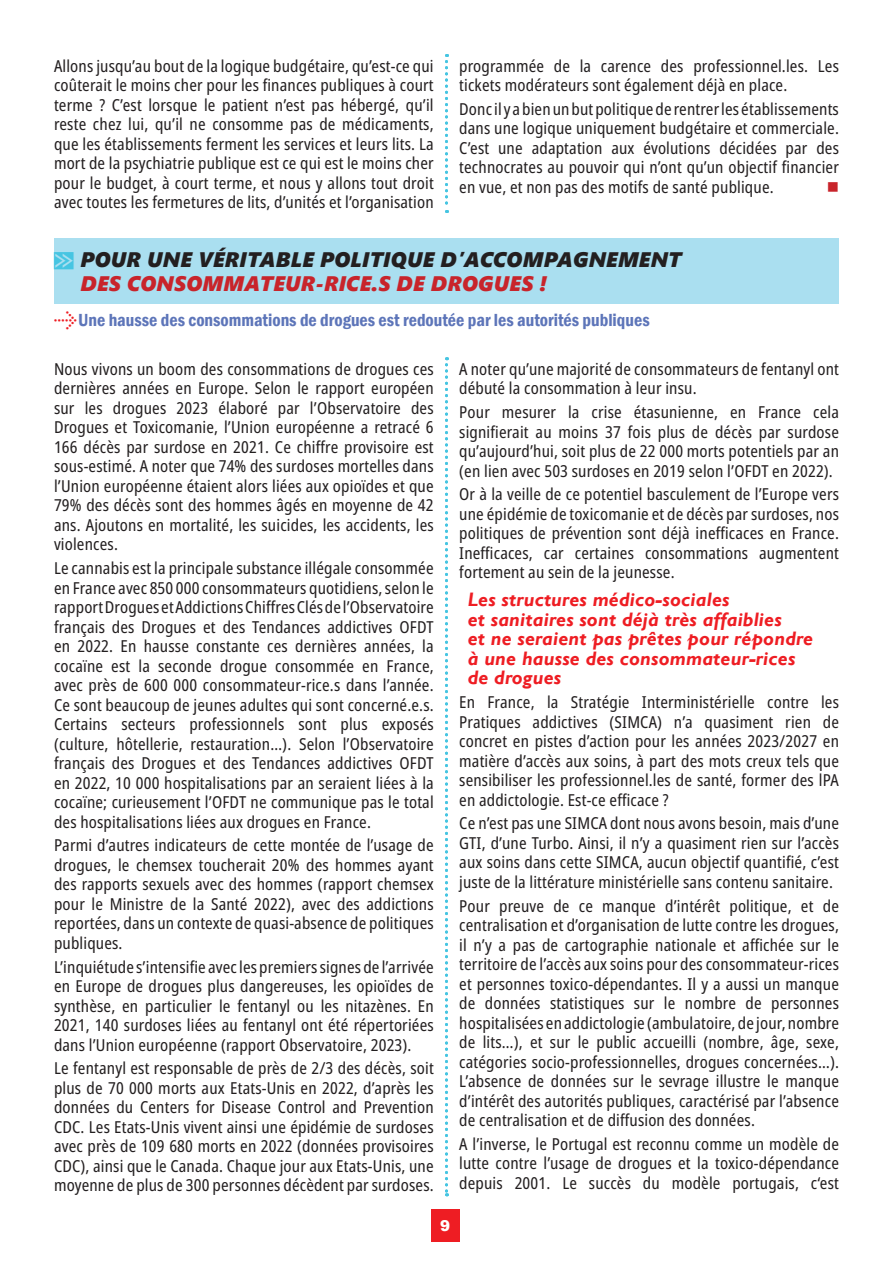
<style>
.page{position:relative;width:893px;height:1263px;background:#fff}
.page>*{position:absolute;margin:0;border:0;box-sizing:border-box;transform-origin:0 0}
.titre{font:italic 21px/24px "Segoe UI Black";letter-spacing:.01em;color:#231f20}
.inter_rouge{font:italic 700 19.5px/19.5px "Gill Sans";letter-spacing:.01em;color:#ee1d23}
.chapo_justif{font:600 condensed 18px "Franklin Gothic";color:#5d75b9}
.txt_courant{font:condensed 16.5px/19.5px "Noto Sans";letter-spacing:.01em;color:#231f20;text-align:justify}
.txt_courant-2{font:16.5px "Wingdings";color:#c8242b}
.txt_courant_3_col{font:900 15px "Arial";color:#fff}
.s1{font-family:"Pointers";font-style:normal;color:#46c5e2}
.s2{color:#c8242b}
.s3{font-family:"Arrowstfb";font-weight:400;font-stretch:normal;color:#ee1d23}
</style>
<div class="page">
<svg style="left:445px;top:54px;width:3px;height:159px"></svg>
<div style="left:54px;top:238px;width:785px;height:65px;background:#aadff0"></div>
<div style="left:431px;top:1209px;width:28px;height:33px;background:#ee1d23"></div>
<svg style="left:445px;top:357px;width:3px;height:839px"></svg>
<p class="txt_courant" style="left:54px;top:56px;width:381px">Allons jusqu’au bout de la logique budgétaire, qu’est-ce qui coûterait le moins cher pour les finances publiques à court terme ? C’est lorsque le patient n’est pas hébergé, qu’il reste chez lui, qu’il ne consomme pas de médicaments, que les établissements ferment les services et leurs lits. La mort de la psychiatrie publique est ce qui est le moins cher pour le budget, à court terme, et nous y allons tout droit avec toutes les fermetures de lits, d’unités et l’organisation</p>
<p class="txt_courant" style="left:459px;top:56px;width:381px">programmée de la carence des professionnel.les. Les tickets modérateurs sont également déjà en place.</p>
<p class="txt_courant" style="left:459px;top:100px;width:381px">Donc il y a bien un but politique de rentrer les établissements dans une logique uniquement budgétaire et commerciale.<br>C’est une adaptation aux évolutions décidées par des technocrates au pouvoir qui n’ont qu’un objectif financier en vue, et non pas des motifs de santé publique.</p>
<p class="txt_courant-2" style="left:827px;top:178px;width:14px">■</p>
<p class="titre" style="left:80px;top:246px;width:603px;text-indent:-26px"><span class="s1">]</span> POUR UNE VÉRITABLE POLITIQUE D’ACCOMPAGNEMENT<br><span class="s2">DES CONSOMMATEUR-RICE.S DE DROGUES !</span></p>
<p class="chapo_justif" style="left:54px;top:308px;width:597px"><span class="s3">G</span>Une hausse des consommations de drogues est redoutée par les autorités publiques</p>
<p class="txt_courant" style="left:54px;top:360px;width:381px">Nous vivons un boom des consommations de drogues ces dernières années en Europe. Selon le rapport européen sur les drogues 2023 élaboré par l’Observatoire des Drogues et Toxicomanie, l’Union européenne a retracé 6<br>166 décès par surdose en 2021. Ce chiffre provisoire est sous-estimé. A noter que 74% des surdoses mortelles dans l’Union européenne étaient alors liées aux opioïdes et que 79% des décès sont des hommes âgés en moyenne de 42 ans. Ajoutons en mortalité, les suicides, les accidents, les violences.</p>
<p class="txt_courant" style="left:54px;top:559px;width:381px">Le cannabis est la principale substance illégale consommée en France avec 850 000 consommateurs quotidiens, selon le rapport Drogues et Addictions Chiffres Clés de l’Observatoire français des Drogues et des Tendances addictives OFDT en 2022. En hausse constante ces dernières années, la cocaïne est la seconde drogue consommée en France, avec près de 600 000 consommateur-rice.s dans l’année.<br>Ce sont beaucoup de jeunes adultes qui sont concerné.e.s.<br>Certains secteurs professionnels sont plus exposés (culture, hôtellerie, restauration…). Selon l’Observatoire français des Drogues et des Tendances addictives OFDT en 2022, 10 000 hospitalisations par an seraient liées à la cocaïne; curieusement l’OFDT ne communique pas le total des hospitalisations liées aux drogues en France.</p>
<p class="txt_courant" style="left:54px;top:836px;width:381px">Parmi d’autres indicateurs de cette montée de l’usage de drogues, le chemsex toucherait 20% des hommes ayant des rapports sexuels avec des hommes (rapport chemsex pour le Ministre de la Santé 2022), avec des addictions reportées, dans un contexte de quasi-absence de politiques publiques.</p>
<p class="txt_courant" style="left:54px;top:957px;width:381px">L’inquiétude s’intensifie avec les premiers signes de l’arrivée en Europe de drogues plus dangereuses, les opioïdes de synthèse, en particulier le fentanyl ou les nitazènes. En 2021, 140 surdoses liées au fentanyl ont été répertoriées dans l’Union européenne (rapport Observatoire, 2023).</p>
<p class="txt_courant" style="left:54px;top:1059px;width:381px">Le fentanyl est responsable de près de 2/3 des décès, soit plus de 70 000 morts aux Etats-Unis en 2022, d’après les données du Centers for Disease Control and Prevention CDC. Les Etats-Unis vivent ainsi une épidémie de surdoses avec près de 109 680 morts en 2022 (données provisoires CDC), ainsi que le Canada. Chaque jour aux Etats-Unis, une moyenne de plus de 300 personnes décèdent par surdoses.</p>
<p class="txt_courant" style="left:459px;top:360px;width:381px">A noter qu’une majorité de consommateurs de fentanyl ont débuté la consommation à leur insu.</p>
<p class="txt_courant" style="left:459px;top:403px;width:381px">Pour mesurer la crise étasunienne, en France cela signifierait au moins 37 fois plus de décès par surdose qu’aujourd’hui, soit plus de 22 000 morts potentiels par an (en lien avec 503 surdoses en 2019 selon l’OFDT en 2022).</p>
<p class="txt_courant" style="left:459px;top:485px;width:381px">Or à la veille de ce potentiel basculement de l’Europe vers une épidémie de toxicomanie et de décès par surdoses, nos politiques de prévention sont déjà inefficaces en France.<br>Inefficaces, car certaines consommations augmentent fortement au sein de la jeunesse.</p>
<p class="inter_rouge" style="left:468px;top:591px;width:347px">Les structures médico-sociales<br>et sanitaires sont déjà très affaiblies<br>et ne seraient pas prêtes pour répondre à une hausse des consommateur-rices de drogues</p>
<p class="txt_courant" style="left:459px;top:693px;width:381px">En France, la Stratégie Interministérielle contre les Pratiques addictives (SIMCA) n’a quasiment rien de concret en pistes d’action pour les années 2023/2027 en matière d’accès aux soins, à part des mots creux tels que sensibiliser les professionnel.les de santé, former des lPA en addictologie. Est-ce efficace ?</p>
<p class="txt_courant" style="left:459px;top:814px;width:381px">Ce n’est pas une SIMCA dont nous avons besoin, mais d’une GTI, d’une Turbo. Ainsi, il n’y a quasiment rien sur l’accès aux soins dans cette SIMCA, aucun objectif quantifié, c’est juste de la littérature ministérielle sans contenu sanitaire.</p>
<p class="txt_courant" style="left:459px;top:896px;width:381px">Pour preuve de ce manque d’intérêt politique, et de centralisation et d’organisation de lutte contre les drogues, il n’y a pas de cartographie nationale et affichée sur le territoire de l’accès aux soins pour des consommateur‑rices et personnes toxico-dépendantes. Il y a aussi un manque de données statistiques sur le nombre de personnes hospitalisées en addictologie (ambulatoire, de jour, nombre de lits…), et sur le public accueilli (nombre, âge, sexe, catégories socio-professionnelles, drogues concernées…).<br>L’absence de données sur le sevrage illustre le manque d’intérêt des autorités publiques, caractérisé par l’absence de centralisation et de diffusion des données.</p>
<p class="txt_courant" style="left:459px;top:1135px;width:381px">A l’inverse, le Portugal est reconnu comme un modèle de lutte contre l’usage de drogues et la toxico-dépendance depuis 2001. Le succès du modèle portugais, c‘est</p>
<p class="txt_courant_3_col" style="left:440px;top:1214px;width:12px">9</p>
</div>
